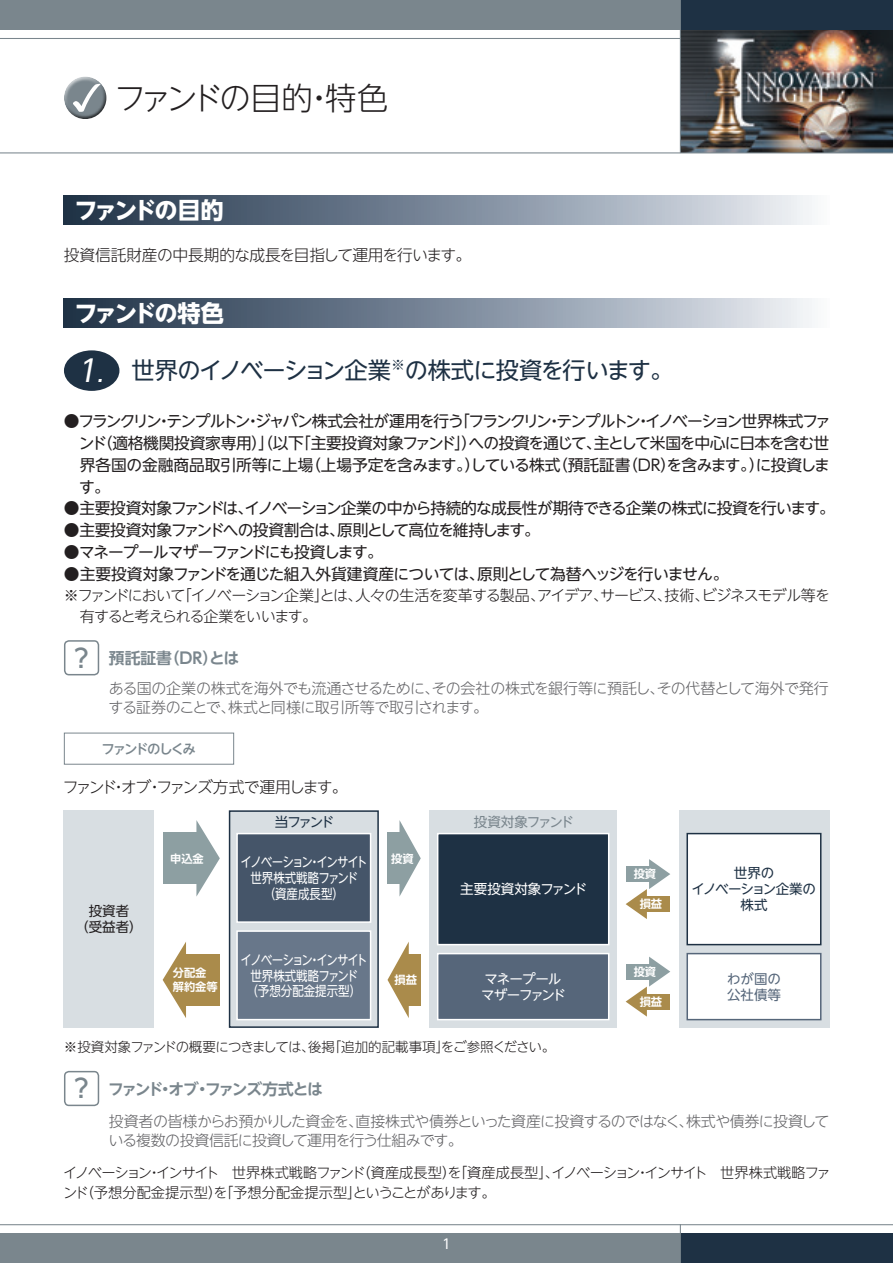
<style>
.page{position:relative;width:893px;height:1263px;background:#fff}
.page>*{position:absolute;margin:0;border:0;box-sizing:border-box;transform-origin:0 0}
.t1{font:300 31.5px "UD Shin Go NT Pro";letter-spacing:-.11em;color:#231f20}
.t2{font:23.25px "UD Shin Go NT Pro";letter-spacing:-.04em;color:#1e3144}
.t3{font:700 23.25px "UD Shin Go NT Pro";letter-spacing:-.125em;color:#fff}
.t4{font:15.75px/21.8px "UD Shin Go NT Pro";letter-spacing:-.05em;color:#231f20;text-align:justify}
.t5{font:700 15.75px "UD Shin Go NT Pro De";letter-spacing:-.08em;color:#7a868d}
.t6{font:300 15.75px "UD Shin Go NT Pro";letter-spacing:-.025em;color:#231f20}
.t7{font:15.75px "UD Shin Go NT Pro";letter-spacing:-.085em;color:#231f20}
.t8{font:300 15.75px "UD Shin Go NT Pro";letter-spacing:-.11em;color:#231f20}
.t9{font:300 15px/19.5px "UD Shin Go NT Pro";letter-spacing:-.045em;color:#636366}
.t10{font:300 15px/21px "UD Shin Go NT Pro";letter-spacing:-.065em;color:#231f20}
.t11{font:300 14.25px/20.2px "UD Shin Go NT Pro";letter-spacing:-.04em;color:#231f20}
.t12{font:13.5px/15.8px "UD Shin Go NT Pro";letter-spacing:-.065em;color:#fff;text-align:center;scale:.85 1}
.t13{font:300 13.5px "UD Shin Go NT Pro";letter-spacing:-.055em;color:#231f20}
.t14{font:13.5px/15.8px "UD Shin Go NT Pro";letter-spacing:-.035em;color:#1e3144;text-align:center}
.t15{font:13.5px/15.8px "UD Shin Go NT Pro";letter-spacing:-.065em;color:#fff}
.t16{font:13.5px "UD Shin Go NT Pro";color:#fff}
.t17{font:500 13.5px "UD Shin Go NT Pro";letter-spacing:-.14em;color:#7a868d}
.t18{font:13.5px/15.8px "UD Shin Go NT Pro";color:#231f20;text-align:center}
.t19{font:13.5px/15.8px "UD Shin Go NT Pro";color:#56667a}
.t20{font:13.5px "UD Shin Go NT Pro";letter-spacing:-.065em;color:#7a868d}
.t21{font:13.5px "UD Shin Go NT Pro";letter-spacing:-.07em;color:#1e3144}
.t22{font:700 11.25px/13.5px "UD Shin Go NT Pro De";color:#fff}
.s1{font-style:italic;font-size:30px;color:#fff}
.s2{font-style:italic;color:#fff}
.s3{font-family:"UD Shin Go NT Pro";font-weight:500;font-size:25.5px}
</style>
<div class="page">
<img style="left:681px;top:30px;width:212px;height:122px">
<hr style="left:0;top:38px;width:680px;height:1px;background:#7a868d">
<div style="left:0;top:0;width:680px;height:30px;background:#7a868d"></div>
<div style="left:0;top:1233px;width:680px;height:30px;background:#7a868d"></div>
<hr style="left:0;top:1224px;width:893px;height:1px;background:#7a868d">
<div style="left:680px;top:0;width:213px;height:30px;background:#1e3144"></div>
<div style="left:680px;top:1233px;width:213px;height:30px;background:#1e3144"></div>
<hr style="left:680px;top:1224px;width:1px;height:39px;background:#7a868d">
<hr style="left:680px;top:0;width:1px;height:153px;background:#7a868d">
<hr style="left:0;top:152px;width:893px;height:1px;background:#7a868d">
<div style="left:64px;top:76px;width:43px;height:34px;background:#fff;opacity:.75"></div>
<div style="left:64px;top:83px;width:44px;height:38px;background:#231f20;opacity:.75"></div>
<div style="left:64px;top:196px;width:765px;height:29px;background:linear-gradient(to right,#172c44,#ecf0f7)"></div>
<div style="left:64px;top:299px;width:765px;height:29px;background:linear-gradient(to right,#172c44,#ecf0f7)"></div>
<div style="left:64px;top:350px;width:55px;height:41px;background:#1e3144;border-radius:50%"></div>
<div style="left:64px;top:640px;width:35px;height:35px;border:2px solid #7a868d;border-radius:4px"></div>
<div style="left:64px;top:733px;width:170px;height:31px;border:1px solid #7a868d"></div>
<div style="left:387px;top:833px;width:17px;height:51px;background:#8d9fa2"></div>
<svg style="left:399px;top:820px;width:22px;height:76px"></svg>
<div style="left:404px;top:954px;width:17px;height:51px;background:#aa8b4b"></div>
<svg style="left:387px;top:942px;width:22px;height:76px"></svg>
<div style="left:64px;top:810px;width:90px;height:218px;background:#d8dee2"></div>
<div style="left:163px;top:833px;width:36px;height:51px;background:#8d9fa2"></div>
<svg style="left:196px;top:820px;width:24px;height:76px"></svg>
<svg style="left:163px;top:942px;width:23px;height:76px"></svg>
<div style="left:182px;top:954px;width:38px;height:51px;background:#aa8b4b"></div>
<div style="left:679px;top:810px;width:150px;height:218px;background:#d8dee2"></div>
<div style="left:687px;top:833px;width:134px;height:111px;background:#fff"></div>
<div style="left:686px;top:833px;width:135px;height:112px;border:2px solid #1e3144"></div>
<div style="left:687px;top:953px;width:134px;height:66px;background:#fff"></div>
<div style="left:686px;top:953px;width:135px;height:67px;border:2px solid #56667a"></div>
<svg style="left:626px;top:956px;width:44px;height:60px"></svg>
<svg style="left:626px;top:859px;width:44px;height:60px"></svg>
<div style="left:429px;top:810px;width:188px;height:218px;background:#d8dee2"></div>
<div style="left:438px;top:833px;width:171px;height:111px;background:#1e3144"></div>
<div style="left:437px;top:833px;width:172px;height:112px;border:2px solid #fff"></div>
<div style="left:438px;top:953px;width:171px;height:66px;background:#56667a"></div>
<div style="left:437px;top:953px;width:172px;height:67px;border:2px solid #fff"></div>
<div style="left:229px;top:810px;width:150px;height:218px;background:#d8dee2;border:2px solid #1e3144"></div>
<div style="left:237px;top:833px;width:134px;height:89px;background:#455569"></div>
<div style="left:236px;top:833px;width:135px;height:90px;border:2px solid #fff"></div>
<div style="left:237px;top:931px;width:134px;height:88px;background:#68778a"></div>
<div style="left:236px;top:930px;width:135px;height:90px;border:2px solid #fff"></div>
<div style="left:64px;top:1071px;width:35px;height:35px;border:2px solid #7a868d;border-radius:4px"></div>
<h1 class="t1" style="left:114px;top:72px;width:275px">ファンドの目的・特色</h1>
<h2 class="t3" style="left:74px;top:191px;width:151px">ファンドの目的</h2>
<p class="t6" style="left:64px;top:242px;width:409px">投資信託財産の中長期的な成長を目指して運用を行います。</p>
<h2 class="t3" style="left:74px;top:294px;width:151px">ファンドの特色</h2>
<h2 class="t2" style="left:77px;top:352px;width:598px"><span class="s1">1</span><span class="s2">.</span> 世界のイノベーション企業<sup>※</sup>の株式に投資を行います。</h2>
<p class="t4" style="left:79px;top:410px;width:753px;text-indent:-15px">●フランクリン・テンプルトン・ジャパン株式会社が運用を行う「フランクリン・テンプルトン・イノベーション世界株式ファンド（適格機関投資家専用）」（以下「主要投資対象ファンド」）への投資を通じて、主として米国を中心に日本を含む世界各国の金融商品取引所等に上場（上場予定を含みます。）している株式（預託証書（DR）を含みます。）に投資します。</p>
<p class="t4" style="left:64px;top:497px;width:772px">●主要投資対象ファンドは、イノベーション企業の中から持続的な成長性が期待できる企業の株式に投資を行います。</p>
<p class="t4" style="left:64px;top:519px;width:478px">●主要投資対象ファンドへの投資割合は、原則として高位を維持します。</p>
<p class="t7" style="left:64px;top:539px;width:320px">●マネープールマザーファンドにも投資します。</p>
<p class="t4" style="left:64px;top:562px;width:666px">●主要投資対象ファンドを通じた組入外貨建資産については、原則として為替ヘッジを行いません。</p>
<p class="t10" style="left:80px;top:584px;width:752px;text-indent:-16px">※ファンドにおいて「イノベーション企業」とは、人々の生活を変革する製品、アイデア、サービス、技術、ビジネスモデル等を有すると考えられる企業をいいます。</p>
<p class="t5" style="left:74px;top:645px;width:166px"><span class="s3">?</span> 預託証書（ＤＲ）とは</p>
<p class="t9" style="left:108px;top:678px;width:722px">ある国の企業の株式を海外でも流通させるために、その会社の株式を銀行等に預託し、その代替として海外で発行する証券のことで、株式と同様に取引所等で取引されます。</p>
<p class="t17" style="left:101px;top:738px;width:96px">ファンドのしくみ</p>
<p class="t8" style="left:63px;top:775px;width:286px">ファンド・オブ・ファンズ方式で運用します。</p>
<p class="t18" style="left:75px;top:903px;width:69px">投資者<br>（受益者）</p>
<p class="t22" style="left:170px;top:851px;width:35px">申込金</p>
<p class="t22" style="left:173px;top:966px;width:46px">分配金解約金等</p>
<p class="t21" style="left:275px;top:811px;width:61px">当ファンド</p>
<p class="t12" style="left:241px;top:854px;width:151px">イノベーション・インサイト世界株式戦略ファンド<br>（資産成長型）</p>
<p class="t12" style="left:241px;top:951px;width:151px">イノベーション・インサイト世界株式戦略ファンド<br>（予想分配金提示型）</p>
<p class="t22" style="left:391px;top:851px;width:24px">投資</p>
<p class="t22" style="left:395px;top:973px;width:24px">損益</p>
<p class="t20" style="left:474px;top:811px;width:102px">投資対象ファンド</p>
<p class="t16" style="left:460px;top:878px;width:129px">主要投資対象ファンド</p>
<p class="t15" style="left:481px;top:970px;width:86px">マネープールマザーファンド</p>
<p class="t22" style="left:634px;top:867px;width:24px">投資</p>
<p class="t22" style="left:640px;top:897px;width:24px">損益</p>
<p class="t22" style="left:634px;top:964px;width:24px">投資</p>
<p class="t22" style="left:640px;top:994px;width:24px">損益</p>
<p class="t14" style="left:691px;top:865px;width:126px">世界の<br>イノベーション企業の株式</p>
<p class="t19" style="left:727px;top:970px;width:55px">わが国の公社債等</p>
<p class="t13" style="left:64px;top:1036px;width:493px">※投資対象ファンドの概要につきましては、後掲「追加的記載事項」をご参照ください。</p>
<p class="t5" style="left:74px;top:1076px;width:250px"><span class="s3">?</span> ファンド・オブ・ファンズ方式とは</p>
<p class="t9" style="left:109px;top:1111px;width:722px">投資者の皆様からお預かりした資金を、直接株式や債券といった資産に投資するのではなく、株式や債券に投資している複数の投資信託に投資して運用を行う仕組みです。</p>
<p class="t11" style="left:63px;top:1162px;width:769px">イノベーション・インサイト　世界株式戦略ファンド（資産成長型）を「資産成長型」、イノベーション・インサイト　世界株式戦略ファンド（予想分配金提示型）を「予想分配金提示型」ということがあります。</p>
<p class="t15" style="left:442px;top:1235px;width:10px">1</p>
</div>
